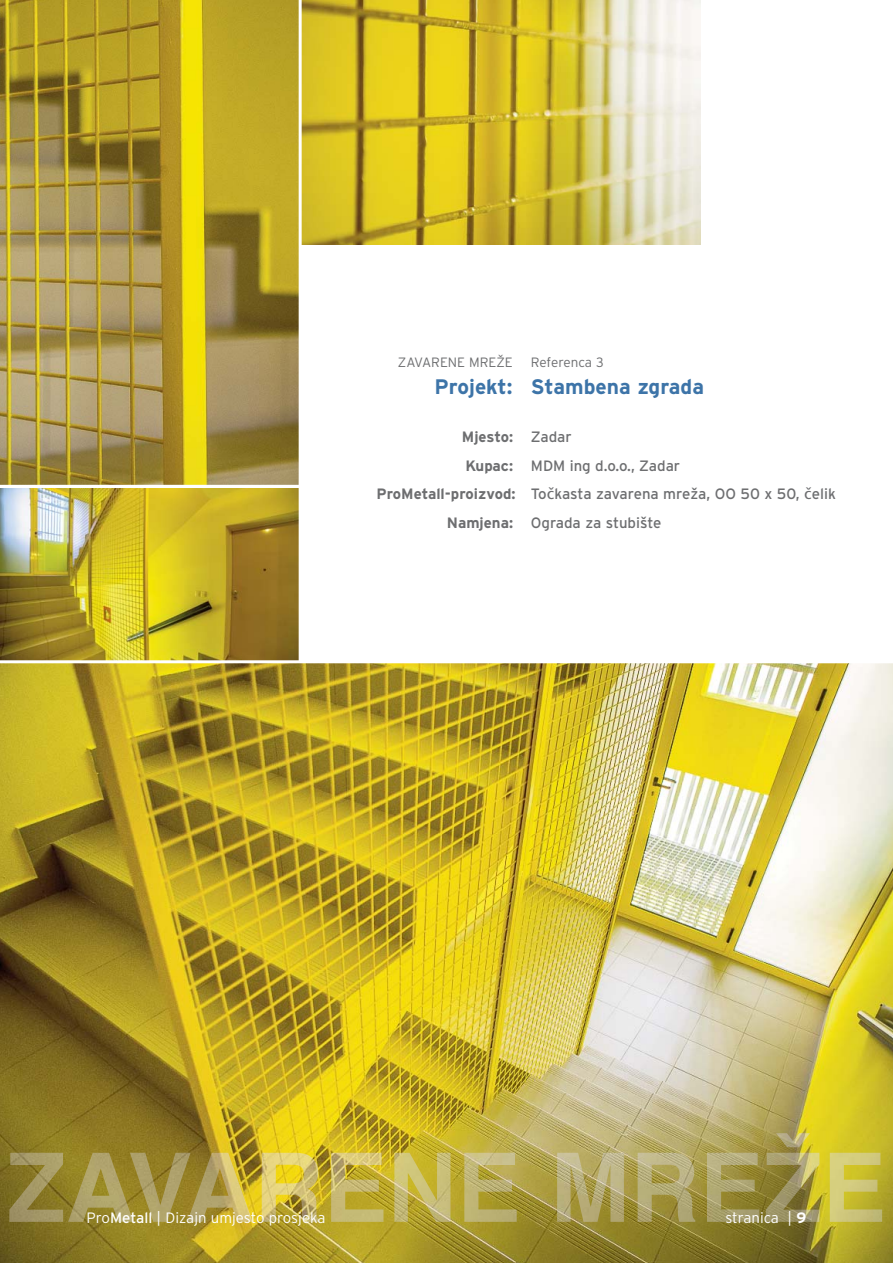
<style>
.page{position:relative;width:893px;height:1263px;background:#fff}
.page>*{position:absolute;margin:0;border:0;box-sizing:border-box;transform-origin:0 0}
.t1{font:700 21px "Interstate";color:#3d74a8}
.t2{font:15px "Interstate";color:#6d6e70}
.t3{font:300 15px "Interstate";color:#fff}
.t4{font:700 15px "Interstate";letter-spacing:-.01em;color:#6d6e70}
.t5{font:300 13.5px "Interstate";color:#6d6e70}
.s1{font-weight:400}
.s2{font-weight:700}
.s3{font-family:"Lucida Grande"}
</style>
<div class="page">
<img style="left:0;top:663px;width:893px;height:600px">
<img style="left:0;top:488px;width:299px;height:172px">
<img style="left:302px;top:0;width:398px;height:245px">
<img style="left:0;top:0;width:299px;height:485px">
<img style="left:9px;top:1133px;width:873px;height:89px">
<p class="t5" style="left:398px;top:357px;width:116px">ZAVARENE MREŽE</p>
<p class="t5" style="left:531px;top:357px;width:74px">Referenca 3</p>
<p class="t1" style="left:434px;top:379px;width:271px">Projekt: Stambena zgrada</p>
<p class="t4" style="left:462px;top:431px;width:111px">Mjesto: <span class="s1">Zadar</span></p>
<p class="t2" style="left:465px;top:460px;width:216px"><span class="s2">Kupac:</span> MDM ing d.o.o., Zadar</p>
<p class="t2" style="left:376px;top:488px;width:461px"><span class="s2">ProMetall-proizvod:</span> To<span class="s3">č</span>kasta zavarena mreža, OO 50 x 50, <span class="s3">č</span>elik</p>
<p class="t2" style="left:447px;top:517px;width:216px"><span class="s2">Namjena:</span> Ograda za stubište</p>
<p class="t3" style="left:87px;top:1212px;width:240px">Pro<span class="s1">Metall</span> | Dizajn umjesto prosjeka</p>
<p class="t3" style="left:725px;top:1212px;width:82px">stranica | <span class="s2">9</span></p>
</div>
